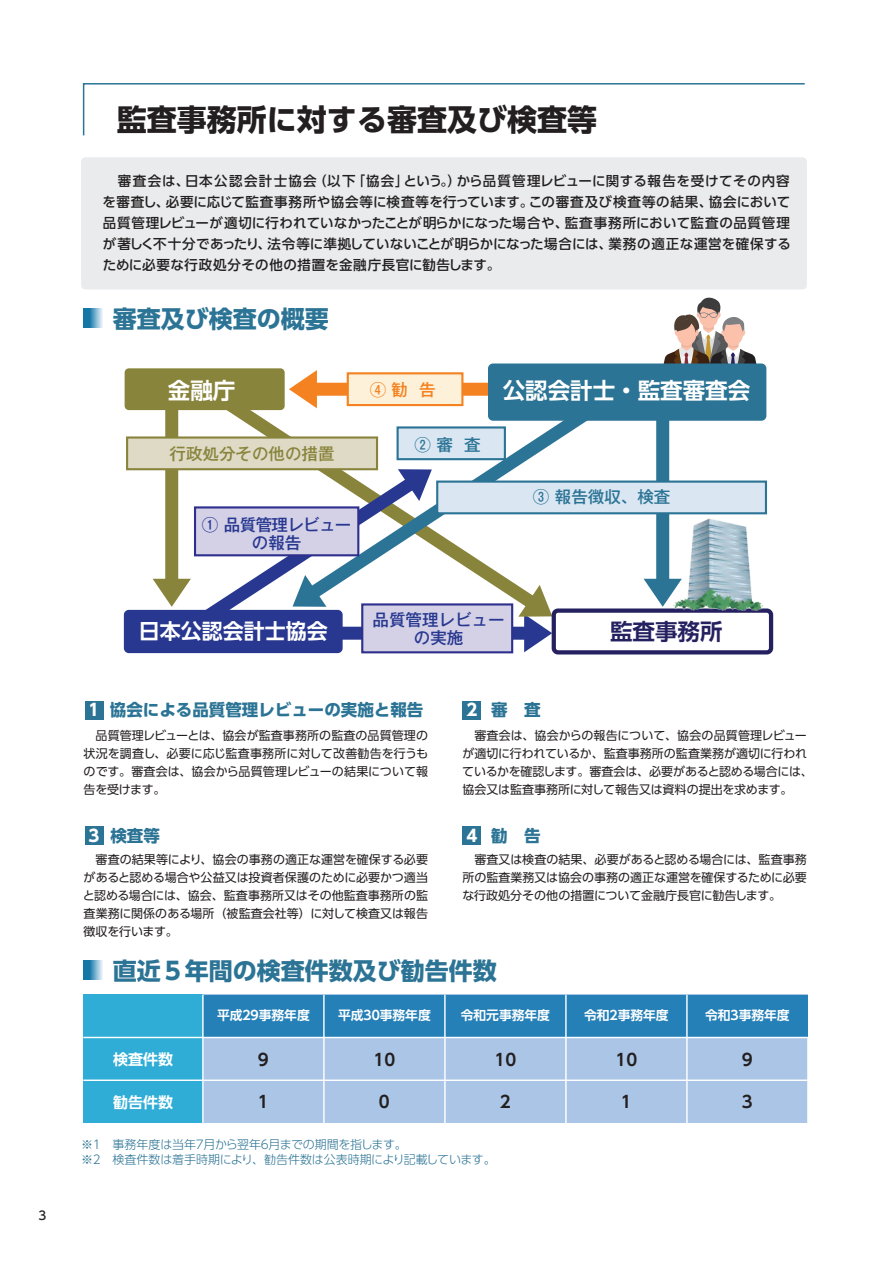
<style>
.page{position:relative;width:893px;height:1263px;background:#fff}
.page>*{position:absolute;margin:0;border:0;box-sizing:border-box;transform-origin:0 0}
.t1{font:700 30px "UD Shin Go Pro";color:#231f20}
.t2{font:700 24px "UD Shin Go Pro";color:#2c7495}
.t3{font:700 22.5px "UD Shin Go Pro De";color:#fff}
.t4{font:700 22.5px "UD Shin Go Pro De";color:#252161}
.t5{font:700 21px "UD Shin Go Pro De";color:#fff}
.t6{font:700 16.5px "UD Shin Go Pro";color:#2c7495}
.t7{font:700 16.5px "UD Shin Go Pro De";color:#231f20}
.t8{font:500 16.5px/18px "Gothic MB101 Pro";letter-spacing:-.04em;color:#283890;text-align:center}
.t9{font:500 16.5px "Gothic MB101 Pro";color:#2c7495}
.t10{font:500 16.5px/18px "Gothic MB101 Pro";color:#283890;text-align:center}
.t11{font:500 16.5px "Gothic MB101 Pro";color:#89843c}
.t12{font:700 16.5px "UD Shin Go Pro";color:#fff}
.t13{font:500 16.5px "Gothic MB101 Pro";color:#f58220}
.t14{font:700 15px "UD Shin Go Pro De";color:#fff}
.t15{font:500 13.5px/21px "UD Shin Go Pro";letter-spacing:.03em;color:#231f20}
.t16{font:500 13.5px "UD Shin Go Pro";letter-spacing:-.005em;color:#231f20}
.t17{font:500 13.5px "UD Shin Go Pro";letter-spacing:-.015em;color:#231f20}
.t18{font:500 13.5px "UD Shin Go Pro";letter-spacing:.065em;color:#231f20}
.t19{font:500 13.5px "UD Shin Go Pro";letter-spacing:.06em;color:#231f20}
.t20{font:500 13.5px "UD Shin Go Pro";letter-spacing:.055em;color:#231f20}
.t21{font:500 13.5px "UD Shin Go Pro";letter-spacing:.1em;color:#231f20}
.t22{font:700 12.75px "UD Shin Go Pro De";color:#fff}
.t23{font:12px/18px "UD Shin Go Pro";color:#231f20;text-align:justify}
.t24{font:300 12px "UD Shin Go Pro";letter-spacing:-.02em;color:#2c7495}
.t25{font:300 12px "UD Shin Go Pro";letter-spacing:-.04em;color:#2c7495}
.t26{font:300 12px "UD Shin Go Pro";color:#2c7495}
.t27{font:500 12px "UD Shin Go Pro";color:#231f20}
</style>
<div class="page">
<div style="left:83px;top:995px;width:725px;height:128px;background:#abc5e6"></div>
<hr style="left:807px;top:995px;width:2px;height:128px;background:#fff">
<div style="left:191px;top:995px;width:616px;height:42px;background:#2480b7"></div>
<div style="left:83px;top:995px;width:120px;height:128px;background:#30add6"></div>
<svg style="left:644px;top:421px;width:38px;height:186px"></svg>
<svg style="left:552px;top:421px;width:80px;height:94px"></svg>
<svg style="left:153px;top:370px;width:399px;height:282px"></svg>
<svg style="left:664px;top:297px;width:93px;height:66px"></svg>
<div style="left:81px;top:157px;width:726px;height:132px;background:#e9ebec;border-radius:4px"></div>
<hr style="left:83px;top:1037px;width:725px;height:1px;background:#fff">
<hr style="left:83px;top:1079px;width:725px;height:2px;background:#fff">
<hr style="left:686px;top:995px;width:2px;height:128px;background:#fff">
<hr style="left:565px;top:995px;width:2px;height:128px;background:#fff">
<hr style="left:444px;top:995px;width:2px;height:128px;background:#fff">
<hr style="left:323px;top:995px;width:2px;height:128px;background:#fff">
<hr style="left:202px;top:995px;width:2px;height:128px;background:#fff">
<div style="left:125px;top:368px;width:160px;height:42px;background:#89843c;border-radius:4px"></div>
<div style="left:125px;top:611px;width:217px;height:41px;background:#283890;border-radius:4px"></div>
<div style="left:124px;top:610px;width:219px;height:43px;border:2px solid #283890;border-radius:4px"></div>
<div style="left:552px;top:608px;width:221px;height:46px;border:4px solid #252161;border-radius:4px"></div>
<div style="left:489px;top:364px;width:277px;height:56px;background:#2c7495;border-radius:4px"></div>
<div style="left:488px;top:363px;width:278px;height:58px;border:2px solid #2c7495;border-radius:4px"></div>
<div style="left:348px;top:373px;width:114px;height:32px;background:#fef1d9"></div>
<div style="left:347px;top:372px;width:116px;height:34px;border:2px solid #f58220"></div>
<div style="left:398px;top:427px;width:107px;height:32px;background:#dae7f3"></div>
<div style="left:397px;top:426px;width:109px;height:34px;border:2px solid #2c7495"></div>
<div style="left:362px;top:604px;width:150px;height:48px;background:#d4d1e7"></div>
<div style="left:361px;top:603px;width:152px;height:50px;border:2px solid #2f308d"></div>
<div style="left:195px;top:507px;width:163px;height:48px;background:#d4d1e7"></div>
<div style="left:194px;top:506px;width:165px;height:50px;border:2px solid #2f308d"></div>
<div style="left:127px;top:437px;width:250px;height:32px;background:#dedac6"></div>
<div style="left:126px;top:436px;width:252px;height:34px;border:2px solid #89843c"></div>
<div style="left:437px;top:482px;width:329px;height:31px;background:#dae7f3"></div>
<div style="left:436px;top:480px;width:331px;height:34px;border:2px solid #2c7495"></div>
<img style="left:674px;top:518px;width:89px;height:93px">
<svg style="left:82px;top:83px;width:723px;height:53px"></svg>
<svg style="left:83px;top:308px;width:20px;height:20px"></svg>
<svg style="left:83px;top:960px;width:20px;height:20px"></svg>
<div style="left:85px;top:701px;width:18px;height:19px;background:#2c7495"></div>
<div style="left:85px;top:826px;width:18px;height:19px;background:#2c7495"></div>
<div style="left:462px;top:701px;width:19px;height:19px;background:#2c7495"></div>
<div style="left:462px;top:826px;width:19px;height:19px;background:#2c7495"></div>
<p class="t27" style="left:39px;top:1206px;width:9px">3</p>
<p class="t1" style="left:117px;top:95px;width:481px">監査事務所に対する審査及び検査等</p>
<p class="t15" style="left:457px;top:170px;width:335px">から品質管理レビューに関する報告を受けてその内容</p>
<p class="t15" style="left:352px;top:170px;width:58px">「協会」</p>
<p class="t15" style="left:103px;top:170px;width:87px">　審査会は、</p>
<p class="t21" style="left:185px;top:170px;width:133px">日本公認会計士協会</p>
<p class="t15" style="left:313px;top:170px;width:44px">（以下</p>
<p class="t15" style="left:403px;top:170px;width:59px">という。）</p>
<p class="t19" style="left:529px;top:191px;width:185px">この審査及び検査等の結果、</p>
<p class="t15" style="left:166px;top:191px;width:369px">必要に応じて監査事務所や協会等に検査等を行っています。</p>
<p class="t15" style="left:709px;top:191px;width:83px">協会において</p>
<p class="t15" style="left:103px;top:191px;width:68px">を審査し、</p>
<p class="t16" style="left:103px;top:212px;width:467px">品質管理レビューが適切に行われていなかったことが明らかになった場合や、</p>
<p class="t18" style="left:565px;top:212px;width:227px">監査事務所において監査の品質管理</p>
<p class="t15" style="left:103px;top:233px;width:399px">が著しく不十分であったり、<br>ために必要な行政処分その他の措置を金融庁長官に勧告します。</p>
<p class="t2" style="left:113px;top:299px;width:217px">審査及び検査の概要</p>
<p class="t17" style="left:267px;top:233px;width:346px">法令等に準拠していないことが明らかになった場合には、</p>
<p class="t20" style="left:608px;top:233px;width:184px">業務の適正な運営を確保する</p>
<p class="t3" style="left:168px;top:372px;width:69px">金融庁</p>
<p class="t11" style="left:170px;top:440px;width:166px">行政処分その他の措置</p>
<p class="t13" style="left:370px;top:375px;width:40px">④ 勧</p>
<p class="t13" style="left:419px;top:375px;width:18px">告</p>
<p class="t9" style="left:415px;top:431px;width:40px">② 審</p>
<p class="t9" style="left:464px;top:431px;width:18px">査</p>
<p class="t8" style="left:202px;top:514px;width:151px">① 品質管理レビューの報告</p>
<p class="t3" style="left:503px;top:372px;width:249px">公認会計士・監査審査会</p>
<p class="t9" style="left:533px;top:483px;width:139px">③ 報告徴収、検査</p>
<p class="t5" style="left:139px;top:614px;width:190px">日本公認会計士協会</p>
<p class="t10" style="left:373px;top:608px;width:133px">品質管理レビューの実施</p>
<p class="t12" style="left:89px;top:696px;width:12px">1</p>
<p class="t6" style="left:110px;top:696px;width:315px">協会による品質管理レビューの実施と報告</p>
<p class="t12" style="left:466px;top:696px;width:12px">2</p>
<p class="t6" style="left:491px;top:696px;width:51px">審　査</p>
<p class="t4" style="left:610px;top:613px;width:114px">監査事務所</p>
<p class="t23" style="left:84px;top:726px;width:346px">　品質管理レビューとは、協会が監査事務所の監査の品質管理の状況を調査し、必要に応じ監査事務所に対して改善勧告を行うものです。審査会は、協会から品質管理レビューの結果について報告を受けます。</p>
<p class="t12" style="left:89px;top:822px;width:12px">3</p>
<p class="t6" style="left:110px;top:822px;width:51px">検査等</p>
<p class="t23" style="left:83px;top:850px;width:347px">　審査の結果等により、協会の事務の適正な運営を確保する必要があると認める場合や公益又は投資者保護のために必要かつ適当と認める場合には、協会、監査事務所又はその他監査事務所の監査業務に関係のある場所（被監査会社等）に対して検査又は報告徴収を行います。</p>
<p class="t23" style="left:462px;top:726px;width:352px;text-align:left">　審査会は、協会からの報告について、協会の品質管理レビューが適切に行われているか、監査事務所の監査業務が適切に行われているかを確認します。審査会は、必要があると認める場合には、協会又は監査事務所に対して報告又は資料の提出を求めます。</p>
<p class="t12" style="left:466px;top:822px;width:12px">4</p>
<p class="t6" style="left:491px;top:822px;width:51px">勧　告</p>
<p class="t23" style="left:462px;top:850px;width:346px">　審査又は検査の結果、必要があると認める場合には、監査事務所の監査業務又は協会の事務の適正な運営を確保するために必要な行政処分その他の措置について金融庁長官に勧告します。</p>
<p class="t2" style="left:113px;top:951px;width:385px">直近５年間の検査件数及び勧告件数</p>
<p class="t14" style="left:113px;top:1047px;width:61px">検査件数</p>
<p class="t14" style="left:113px;top:1090px;width:61px">勧告件数</p>
<p class="t22" style="left:217px;top:1005px;width:27px">平成</p>
<p class="t22" style="left:259px;top:1005px;width:52px">事務年度</p>
<p class="t22" style="left:240px;top:1005px;width:22px">２９</p>
<p class="t22" style="left:338px;top:1005px;width:27px">平成</p>
<p class="t22" style="left:380px;top:1005px;width:52px">事務年度</p>
<p class="t22" style="left:361px;top:1005px;width:22px">３０</p>
<p class="t7" style="left:258px;top:1046px;width:12px">9</p>
<p class="t7" style="left:258px;top:1089px;width:12px">1</p>
<p class="t7" style="left:373px;top:1046px;width:23px">10</p>
<p class="t7" style="left:379px;top:1089px;width:12px">0</p>
<p class="t26" style="left:101px;top:1135px;width:97px">　事務年度は当年</p>
<p class="t24" style="left:203px;top:1135px;width:59px">月から翌年</p>
<p class="t25" style="left:269px;top:1135px;width:140px">月までの期間を指します。</p>
<p class="t24" style="left:259px;top:1135px;width:13px">６</p>
<p class="t24" style="left:91px;top:1135px;width:13px">１</p>
<p class="t24" style="left:194px;top:1135px;width:13px">７</p>
<p class="t24" style="left:81px;top:1135px;width:13px">※</p>
<p class="t22" style="left:461px;top:1005px;width:91px">令和元事務年度</p>
<p class="t7" style="left:494px;top:1046px;width:23px">10</p>
<p class="t7" style="left:500px;top:1089px;width:12px">2</p>
<p class="t24" style="left:101px;top:1150px;width:397px">　検査件数は着手時期により、勧告件数は公表時期により記載しています。</p>
<p class="t24" style="left:91px;top:1150px;width:13px">２</p>
<p class="t24" style="left:81px;top:1150px;width:13px">※</p>
<p class="t22" style="left:618px;top:1005px;width:52px">事務年度</p>
<p class="t22" style="left:584px;top:1005px;width:27px">令和</p>
<p class="t22" style="left:607px;top:1005px;width:14px">２</p>
<p class="t7" style="left:615px;top:1046px;width:23px">10</p>
<p class="t7" style="left:621px;top:1089px;width:12px">1</p>
<p class="t22" style="left:739px;top:1005px;width:53px">事務年度</p>
<p class="t22" style="left:705px;top:1005px;width:27px">令和</p>
<p class="t22" style="left:728px;top:1005px;width:14px">３</p>
<p class="t7" style="left:742px;top:1046px;width:12px">9</p>
<p class="t7" style="left:742px;top:1089px;width:12px">3</p>
</div>
